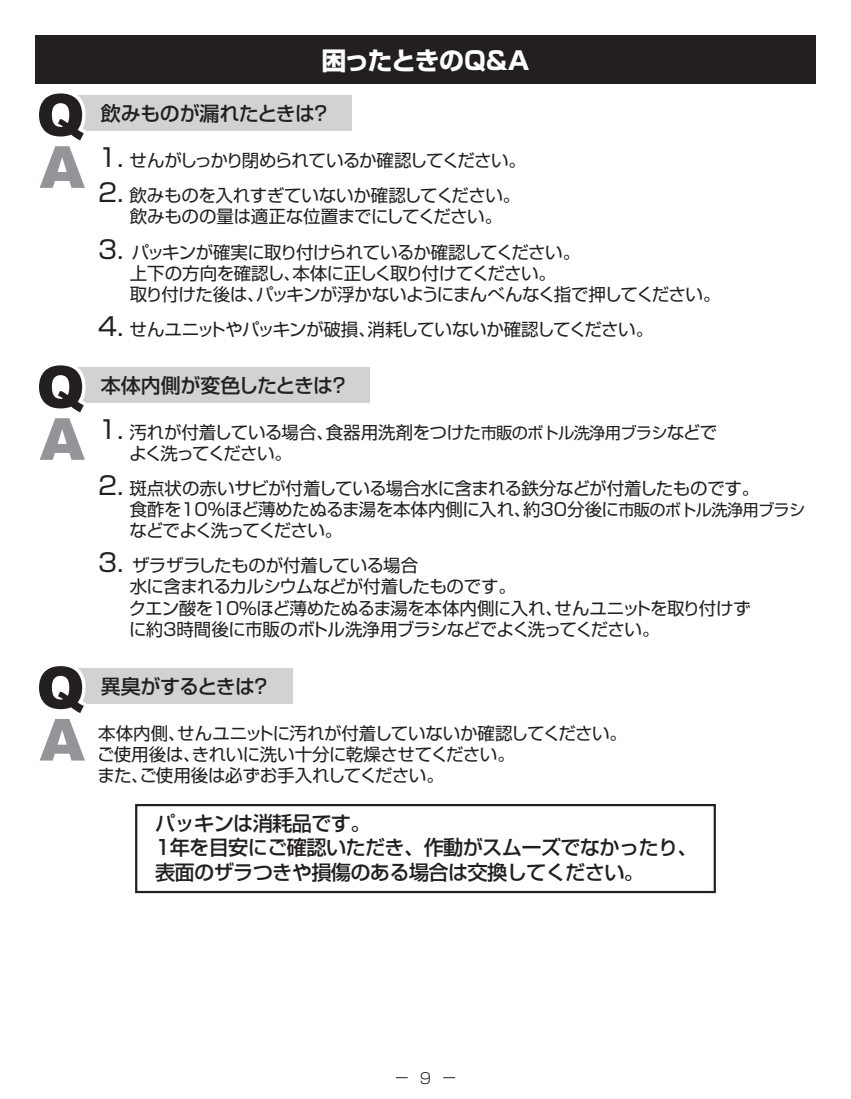
<style>
.page{position:relative;width:851px;height:1099px;background:#fff}
.page>*{position:absolute;margin:0;border:0;box-sizing:border-box;transform-origin:0 0}
.t1{font:900 58px "Arial";color:#231f20}
.t2{font:900 58px "Arial";color:#939598}
.t3{font:700 25px "Shin Go Pro";letter-spacing:-.06em;color:#fff}
.t4{font:500 20.25px/24.8px "Shin Go Pro";letter-spacing:-.035em;color:#231f20}
.t5{font:500 20px "Shin Go Pro";letter-spacing:-.02em;color:#231f20}
.t6{font:500 20px "Shin Go Pro";letter-spacing:-.045em;color:#231f20}
.t7{font:17.5px/21px "Shin Go Pro";letter-spacing:-.035em;color:#231f20}
.t8{font:300 15px "Shin Go Pro";color:#231f20}
.s1{font-size:25px}
.s2{font-size:16.25px}
</style>
<div class="page">
<div style="left:35px;top:35px;width:780px;height:49px;background:#231f20"></div>
<div style="left:67px;top:96px;width:284px;height:35px;background:#d1d2d4"></div>
<svg style="left:67px;top:95px;width:26px;height:36px"></svg>
<div style="left:67px;top:368px;width:303px;height:35px;background:#d1d2d4"></div>
<svg style="left:67px;top:367px;width:26px;height:36px"></svg>
<div style="left:67px;top:668px;width:225px;height:35px;background:#d1d2d4"></div>
<svg style="left:67px;top:668px;width:26px;height:36px"></svg>
<div style="left:135px;top:804px;width:580px;height:89px;background:#fff;border:2px solid #231f20"></div>
<svg style="left:443px;top:1077px;width:12px;height:1px"></svg>
<h1 class="t1" style="left:36px;top:73px;width:50px">Q</h1>
<h1 class="t2" style="left:40px;top:125px;width:47px">A</h1>
<h1 class="t1" style="left:36px;top:345px;width:50px">Q</h1>
<h1 class="t2" style="left:40px;top:397px;width:47px">A</h1>
<h1 class="t1" style="left:36px;top:645px;width:50px">Q</h1>
<h1 class="t2" style="left:40px;top:697px;width:47px">A</h1>
<h2 class="t3" style="left:321px;top:41px;width:209px">困ったときのQ&amp;A</h2>
<p class="t5" style="left:101px;top:97px;width:232px">飲みものが漏れたときは？</p>
<p class="t7" style="left:98px;top:148px;width:429px"><span class="s1">1.</span> せんがしっかり閉められているか確認してください。</p>
<p class="t7" style="left:130px;top:183px;width:392px;text-indent:-31px"><span class="s1">2.</span> 飲みものを入れすぎていないか確認してください。飲みものの量は適正な位置までにしてください。</p>
<p class="t7" style="left:130px;top:239px;width:592px;text-indent:-31px"><span class="s1">3.</span> パッキンが確実に取り付けられているか確認してください。<br>上下の方向を確認し、本体に正しく取り付けてください。<br>取り付けた後は、パッキンが浮かないようにまんべんなく指で押してください。</p>
<p class="t7" style="left:98px;top:316px;width:556px"><span class="s1">4.</span> せんユニットやパッキンが破損、消耗していないか確認してください。</p>
<p class="t5" style="left:101px;top:369px;width:250px">本体内側が変色したときは？</p>
<p class="t7" style="left:129px;top:420px;width:589px;text-indent:-31px"><span class="s1">1.</span> 汚れが付着している場合、食器用洗剤をつけた<span class="s2">市販のボトル洗浄用ブラシ</span>などでよく洗ってください。</p>
<p class="t7" style="left:129px;top:476px;width:677px;text-indent:-31px"><span class="s1">2.</span> 斑点状の赤いサビが付着している場合水に含まれる鉄分などが付着したものです。<br>食酢を10%ほど薄めたぬるま湯を本体内側に入れ、約30分後に<span class="s2">市販のボトル洗浄用ブラシ</span>などでよく洗ってください。</p>
<p class="t7" style="left:129px;top:553px;width:623px;text-indent:-31px"><span class="s1">3.</span> ザラザラしたものが付着している場合<br>水に含まれるカルシウムなどが付着したものです。<br>クエン酸を10%ほど薄めたぬるま湯を本体内側に入れ、せんユニットを取り付けずに約３時間後に市販のボトル洗浄用ブラシなどでよく洗ってください。</p>
<p class="t6" style="left:101px;top:670px;width:172px">異臭がするときは？</p>
<p class="t7" style="left:97px;top:720px;width:531px">本体内側、せんユニットに汚れが付着していないか確認してください。ご使用後は、きれいに洗い十分に乾燥させてください。<br>また、ご使用後は必ずお手入れしてください。</p>
<p class="t4" style="left:155px;top:808px;width:544px">パッキンは消耗品です。<br>1年を目安にご確認いただき、作動がスムーズでなかったり、表面のザラつきや損傷のある場合は交換してください。</p>
<p class="t8" style="left:420px;top:1066px;width:13px">9</p>
</div>
